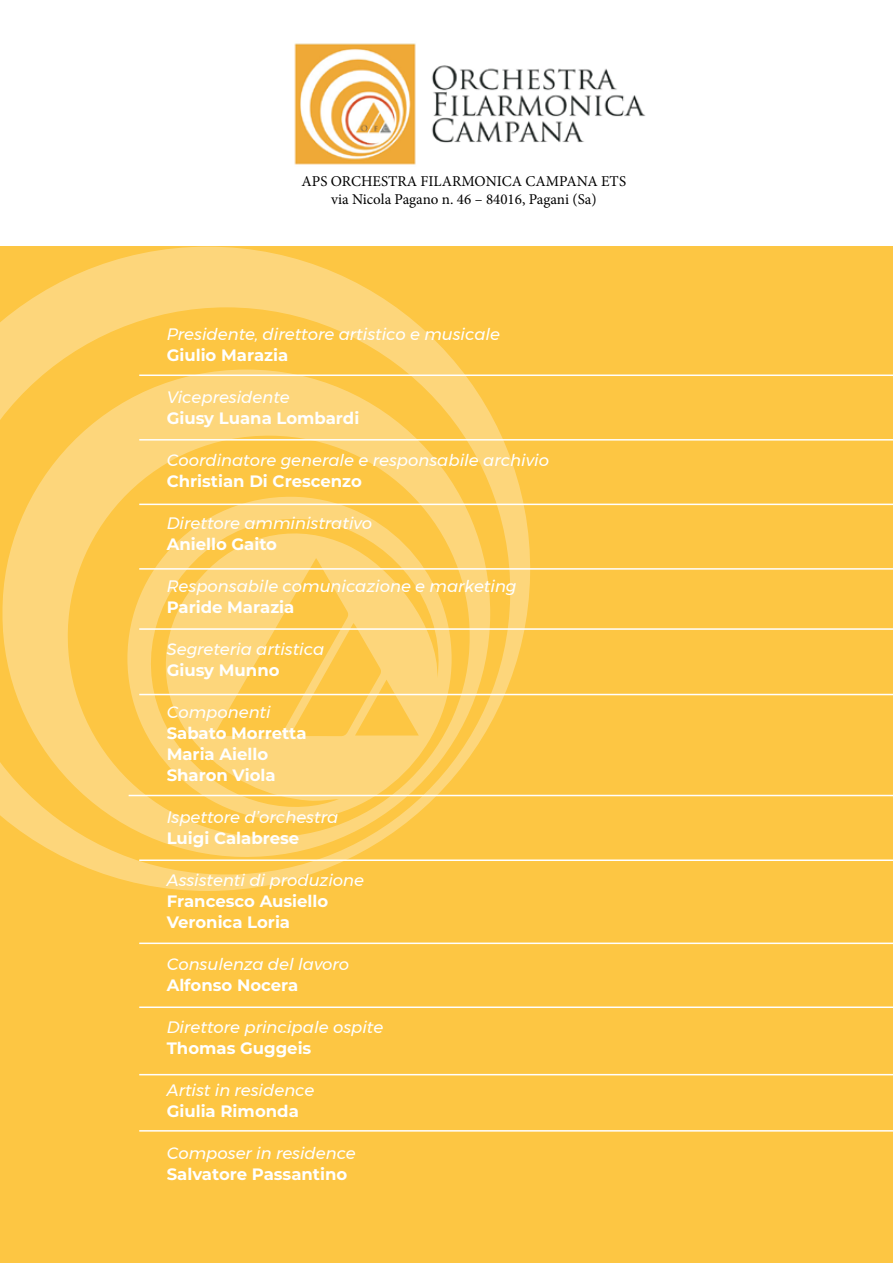
<style>
.page{position:relative;width:893px;height:1263px;background:#fff}
.page>*{position:absolute;margin:0;border:0;box-sizing:border-box;transform-origin:0 0}
.t1{font:italic 16.5px "Montserrat";color:#fff}
.t2{font:700 16.5px/21px "Montserrat";color:#fff}
.t3{font:15px/18px "Minion Pro";color:#000;text-align:center}
</style>
<div class="page">
<div style="left:0;top:247px;width:893px;height:1016px;background:#fdc643"></div>
<hr style="left:139px;top:374px;width:754px;height:2px;background:#fff">
<hr style="left:139px;top:439px;width:754px;height:2px;background:#fff">
<hr style="left:139px;top:504px;width:754px;height:1px;background:#fff">
<hr style="left:139px;top:568px;width:754px;height:2px;background:#fff">
<hr style="left:139px;top:628px;width:754px;height:2px;background:#fff">
<hr style="left:139px;top:694px;width:754px;height:1px;background:#fff">
<hr style="left:129px;top:795px;width:764px;height:1px;background:#fff">
<hr style="left:139px;top:859px;width:754px;height:2px;background:#fff">
<hr style="left:139px;top:942px;width:754px;height:2px;background:#fff">
<hr style="left:139px;top:1006px;width:754px;height:2px;background:#fff">
<hr style="left:139px;top:1074px;width:754px;height:1px;background:#fff">
<img style="left:294px;top:43px;width:352px;height:122px">
<svg style="left:0;top:246px;width:532px;height:645px"></svg>
<svg style="left:1px;top:369px;width:490px;height:491px"></svg>
<svg style="left:127px;top:496px;width:325px;height:325px;fill:#fdd67b"></svg>
<hr style="left:139px;top:1130px;width:754px;height:1px;background:#fff">
<p class="t3" style="left:302px;top:173px;width:326px">APS ORCHESTRA FILARMONICA CAMPANA ETS via Nicola Pagano n. 46 – 84016, Pagani (Sa)</p>
<p class="t1" style="left:167px;top:322px;width:335px">Presidente, direttore artistico e musicale</p>
<p class="t2" style="left:167px;top:344px;width:123px">Giulio Marazia</p>
<p class="t1" style="left:167px;top:385px;width:125px">Vicepresidente</p>
<p class="t2" style="left:167px;top:407px;width:194px">Giusy Luana Lombardi</p>
<p class="t1" style="left:167px;top:448px;width:384px">Coordinatore generale e responsabile archivio</p>
<p class="t2" style="left:167px;top:470px;width:197px">Christian Di Crescenzo</p>
<p class="t1" style="left:167px;top:511px;width:207px">Direttore amministrativo</p>
<p class="t2" style="left:167px;top:533px;width:112px">Aniello Gaito</p>
<p class="t1" style="left:167px;top:574px;width:351px">Responsabile comunicazione e marketing</p>
<p class="t2" style="left:167px;top:596px;width:129px">Paride Marazia</p>
<p class="t1" style="left:167px;top:637px;width:159px">Segreteria artistica</p>
<p class="t2" style="left:167px;top:659px;width:114px">Giusy Munno</p>
<p class="t1" style="left:167px;top:700px;width:106px">Componenti</p>
<p class="t2" style="left:167px;top:722px;width:141px">Sabato Morretta<br>Maria Aiello<br>Sharon Viola</p>
<p class="t1" style="left:167px;top:805px;width:173px">Ispettore d’orchestra</p>
<p class="t2" style="left:167px;top:827px;width:134px">Luigi Calabrese</p>
<p class="t1" style="left:167px;top:868px;width:199px">Assistenti di produzione</p>
<p class="t2" style="left:167px;top:890px;width:163px">Francesco Ausiello<br>Veronica Loria</p>
<p class="t1" style="left:167px;top:952px;width:184px">Consulenza del lavoro</p>
<p class="t2" style="left:167px;top:974px;width:133px">Alfonso Nocera</p>
<p class="t1" style="left:167px;top:1015px;width:218px">Direttore principale ospite</p>
<p class="t2" style="left:167px;top:1037px;width:146px">Thomas Guggeis</p>
<p class="t1" style="left:167px;top:1078px;width:149px">Artist in residence</p>
<p class="t2" style="left:167px;top:1100px;width:134px">Giulia Rimonda</p>
<p class="t1" style="left:167px;top:1141px;width:191px">Composer in residence</p>
<p class="t2" style="left:167px;top:1163px;width:182px">Salvatore Passantino</p>
</div>
